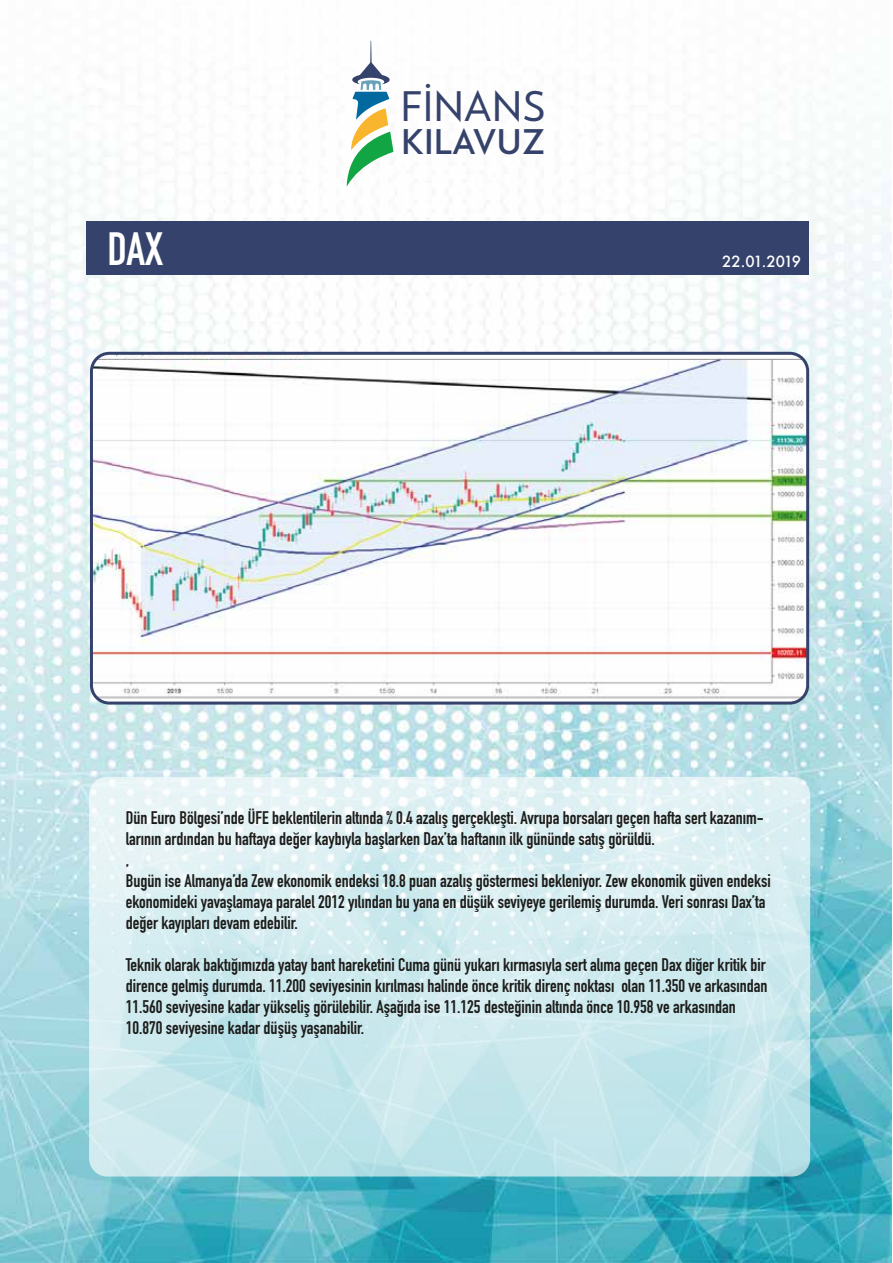
<style>
.page{position:relative;width:893px;height:1263px;background:#fff}
.page>*{position:absolute;margin:0;border:0;box-sizing:border-box;transform-origin:0 0}
.t1{font:700 46.05px "DIN Condensed";color:#fff}
.t2{font:500 40.8px "RNS Miles";color:#35426b}
.t3{font:700 34.05px "RNS Miles";color:#35426b}
.t4{font:700 18px/21px "DIN Condensed";color:#1d1d1b}
.t5{font:500 15px "Futura";letter-spacing:-.075em;color:#fff}
</style>
<div class="page">
<img style="left:0;top:40px;width:891px;height:1223px">
<svg style="left:347px;top:41px;width:46px;height:145px"></svg>
<div style="left:87px;top:221px;width:722px;height:54px;background:#35426b"></div>
<img style="left:91px;top:353px;width:717px;height:350px">
<div style="left:90px;top:352px;width:719px;height:352px;border:3px solid #35426b;border-radius:18px"></div>
<svg style="left:89px;top:777px;width:721px;height:399px;background:#d1ebef"></svg>
<h1 class="t1" style="left:107px;top:218px;width:57px">DAX</h1>
<h2 class="t2" style="left:400px;top:79px;width:147px">FİNANS</h2>
<h3 class="t3" style="left:401px;top:119px;width:145px">KILAVUZ</h3>
<p class="t5" style="left:722px;top:251px;width:80px">22.01.2019</p>
<p class="t4" style="left:126px;top:807px;width:646px">Dün Euro Bölgesi’nde ÜFE beklentilerin altında % 0.4 azalış gerçekleşti. Avrupa borsaları geçen hafta sert kazanım&shy;larının ardından bu haftaya değer kaybıyla başlarken Dax’ta haftanın ilk gününde satış görüldü.<br>,<br>Bugün ise Almanya’da Zew ekonomik endeksi 18.8 puan azalış göstermesi bekleniyor. Zew ekonomik güven endeksi ekonomideki yavaşlamaya paralel 2012 yılından bu yana en düşük seviyeye gerilemiş durumda. Veri sonrası Dax’ta değer kayıpları devam edebilir.</p>
<p class="t4" style="left:126px;top:954px;width:643px">Teknik olarak baktığımızda yatay bant hareketini Cuma günü yukarı kırmasıyla sert alıma geçen Dax diğer kritik bir dirence gelmiş durumda. 11.200 seviyesinin kırılması halinde önce kritik direnç noktası olan 11.350 ve arkasından 11.560 seviyesine kadar yükseliş görülebilir. Aşağıda ise 11.125 desteğinin altında önce 10.958 ve arkasından 10.870 seviyesine kadar düşüş yaşanabilir.</p>
</div>
